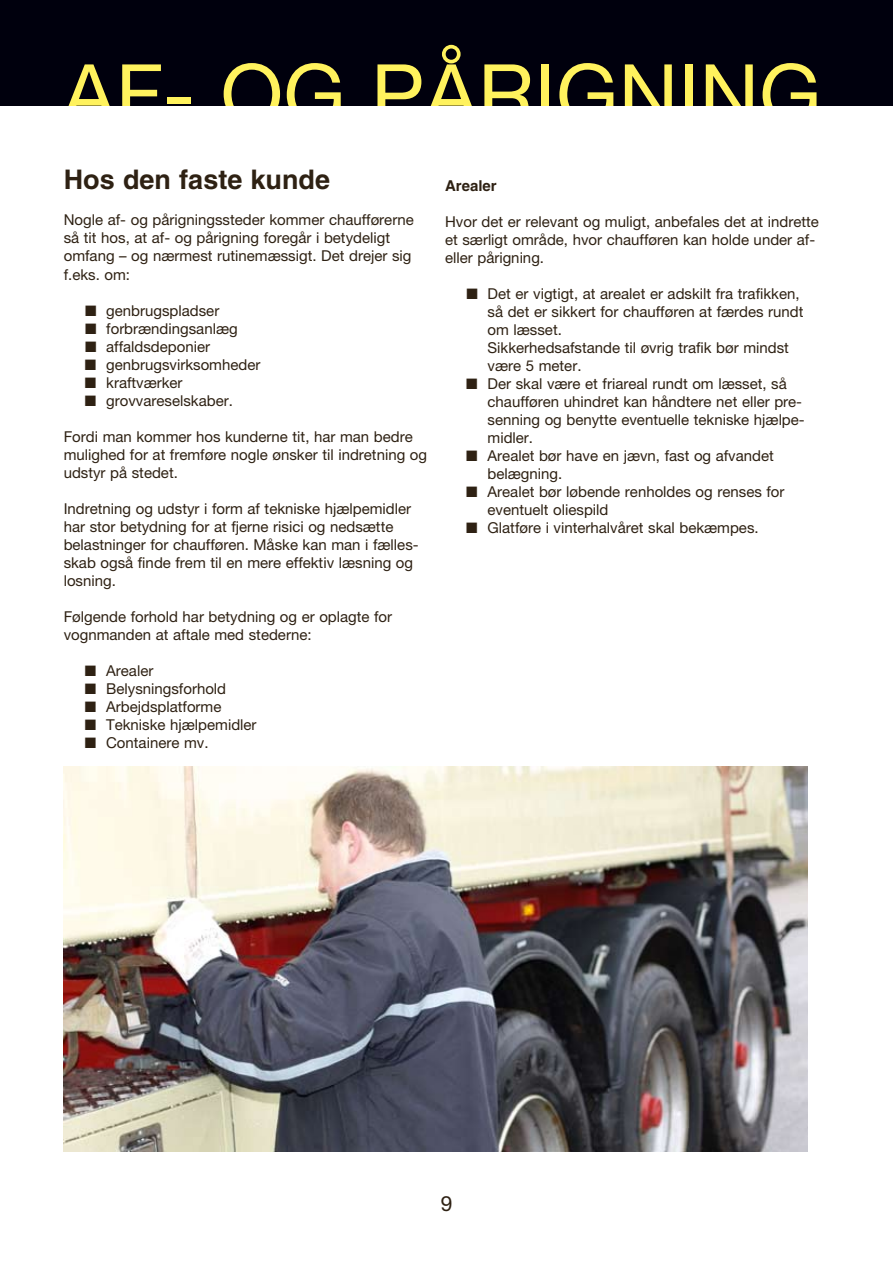
<style>
.page{position:relative;width:893px;height:1263px;background:#fff}
.page>*{position:absolute;margin:0;border:0;box-sizing:border-box;transform-origin:0 0}
.t1{font:82.5px "Helvetica Neue";color:#fff25d}
.t2{font:700 27px "Helvetica LT Std";color:#2e2113}
.t3{font:21px "Helvetica Neue LT Std";color:#2e2113}
.t4{font:15px/18px "Helvetica Neue LT Std";color:#2e2113}
.t5{font:700 15px "Helvetica LT Std";color:#2e2113}
</style>
<div class="page">
<div style="left:0;top:0;width:893px;height:106px;background:#00000d"></div>
<img style="left:64px;top:767px;width:744px;height:384px">
<h1 class="t1" style="left:62px;top:45px;width:761px">AF- OG PÅRIGNING</h1>
<h2 class="t2" style="left:64px;top:163px;width:268px">Hos den faste kunde</h2>
<p class="t4" style="left:64px;top:211px;width:351px">Nogle af- og pårigningssteder kommer chaufførerne så tit hos, at af- og pårigning foregår i betydeligt omfang – og nærmest rutinemæssigt. Det drejer sig f.eks. om:</p>
<p class="t4" style="left:85px;top:301px;width:136px">■ genbrugspladser</p>
<p class="t4" style="left:85px;top:319px;width:154px">■ forbrændingsanlæg</p>
<p class="t4" style="left:85px;top:337px;width:127px">■ affaldsdeponier</p>
<p class="t4" style="left:85px;top:355px;width:177px">■ genbrugsvirksomheder</p>
<p class="t4" style="left:85px;top:373px;width:99px">■ kraftværker</p>
<p class="t4" style="left:85px;top:391px;width:147px">■ grovvareselskaber.</p>
<p class="t4" style="left:64px;top:427px;width:365px">Fordi man kommer hos kunderne tit, har man bedre mulighed for at fremføre nogle ønsker til indretning og udstyr på stedet.</p>
<p class="t4" style="left:64px;top:499px;width:356px">Indretning og udstyr i form af tekniske hjælpemidler har stor betydning for at fjerne risici og nedsætte belastninger for chaufføren. Måske kan man i fælles&shy;skab også finde frem til en mere effektiv læsning og losning.</p>
<p class="t4" style="left:64px;top:607px;width:330px">Følgende forhold har betydning og er oplagte for vognmanden at aftale med stederne:</p>
<p class="t4" style="left:85px;top:661px;width:70px">■ Arealer</p>
<p class="t4" style="left:85px;top:679px;width:143px">■ Belysningsforhold</p>
<p class="t4" style="left:85px;top:697px;width:138px">■ Arbejdsplatforme</p>
<p class="t4" style="left:85px;top:715px;width:173px">■ Tekniske hjælpemidler</p>
<p class="t4" style="left:85px;top:733px;width:123px">■ Containere mv.</p>
<p class="t5" style="left:445px;top:176px;width:53px">Arealer</p>
<p class="t4" style="left:445px;top:212px;width:375px">Hvor det er relevant og muligt, anbefales det at indrette et særligt område, hvor chaufføren kan holde under af&shy;eller pårigning.</p>
<p class="t4" style="left:488px;top:284px;width:317px;text-indent:-21px">■ Det er vigtigt, at arealet er adskilt fra trafikken, så det er sikkert for chaufføren at færdes rundt om læsset.<br>Sikkerhedsafstande til øvrig trafik bør mindst være 5 meter.</p>
<p class="t4" style="left:488px;top:374px;width:319px;text-indent:-21px">■ Der skal være et friareal rundt om læsset, så chaufføren uhindret kan håndtere net eller pre&shy;senning og benytte eventuelle tekniske hjælpe&shy;midler.</p>
<p class="t4" style="left:488px;top:446px;width:288px;text-indent:-21px">■ Arealet bør have en jævn, fast og afvandet belægning.</p>
<p class="t4" style="left:488px;top:482px;width:298px;text-indent:-21px">■ Arealet bør løbende renholdes og renses for eventuelt oliespild</p>
<p class="t4" style="left:466px;top:518px;width:291px">■ Glatføre i vinterhalvåret skal bekæmpes.</p>
<h3 class="t3" style="left:441px;top:1191px;width:13px">9</h3>
</div>
